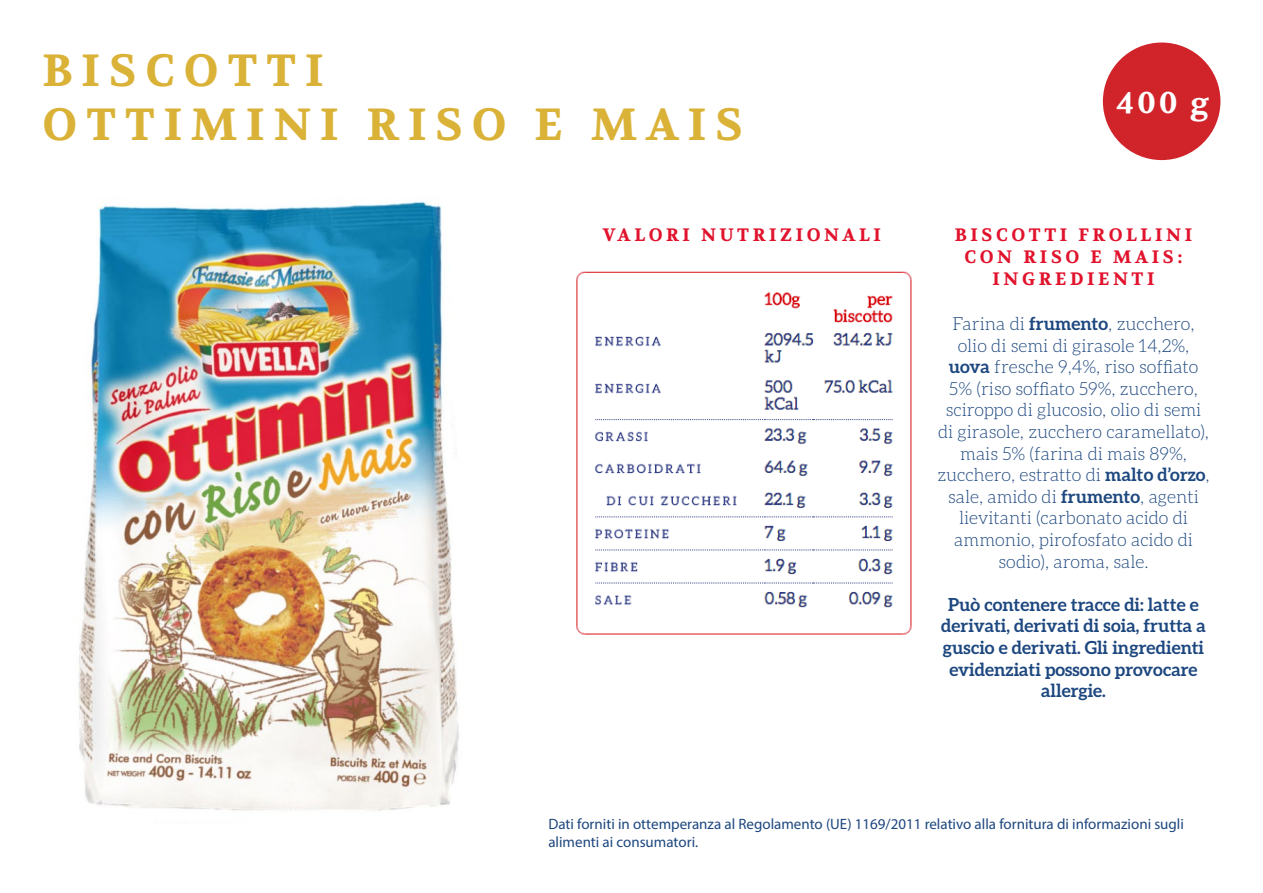
<style>
.page{position:relative;width:1263px;height:893px;background:#fff}
.page>*{position:absolute;margin:0;border:0;box-sizing:border-box;transform-origin:0 0}
.t1{font:700 45px "Volkhov";letter-spacing:.2em;color:#dab237}
.t2{font:700 30px "Volkhov";color:#fff}
.t3{font:300 18px/21.6px "Aleo";color:#1d477f;text-align:center}
.t4{font:700 18px/21.6px "Aleo";color:#1d477f;text-align:center}
.t5{font:700 18px "Volkhov";letter-spacing:.2em;color:#e1122c}
.t6{font:15px/18px "Myriad Pro";color:#1d477f}
.s1{font-weight:700}
</style>
<div class="page">
<img style="left:78px;top:201px;width:381px;height:610px">
<img style="left:576px;top:271px;width:336px;height:364px">
<div style="left:1103px;top:43px;width:117px;height:117px;background:#d1232a;border-radius:50%"></div>
<p class="t1" style="left:43px;top:44px;width:283px">BISCOTTI</p>
<p class="t1" style="left:43px;top:98px;width:702px">OTTIMINI RISO E MAIS</p>
<p class="t2" style="left:1116px;top:85px;width:94px">400 g</p>
<p class="t5" style="left:603px;top:225px;width:280px">VALORI NUTRIZIONALI</p>
<p class="t5" style="left:955px;top:225px;width:239px">BISCOTTI FROLLINI</p>
<p class="t5" style="left:964px;top:246px;width:219px">CON RISO E MAIS:</p>
<p class="t5" style="left:992px;top:268px;width:163px">INGREDIENTI</p>
<p class="t3" style="left:937px;top:313px;width:274px">Farina di <span class="s1">frumento</span>, zucchero, olio di semi di girasole 14,2%, <span class="s1">uova</span> fresche 9,4%, riso soffiato<br>5% (riso soffiato 59%, zucchero, sciroppo di glucosio, olio di semi di girasole, zucchero caramellato), mais 5% (farina di mais 89%, zucchero, estratto di <span class="s1">malto d’orzo</span>, sale, amido di <span class="s1">frumento</span>, agenti lievitanti (carbonato acido di ammonio, pirofosfato acido di sodio), aroma, sale.</p>
<p class="t4" style="left:941px;top:593px;width:266px">Può contenere tracce di: latte e derivati, derivati di soia, frutta a guscio e derivati. Gli ingredienti evidenziati possono provocare allergie.</p>
<p class="t6" style="left:548px;top:814px;width:637px">Dati forniti in ottemperanza al Regolamento (UE) 1169/2011 relativo alla fornitura di informazioni sugli alimenti ai consumatori.</p>
</div>
